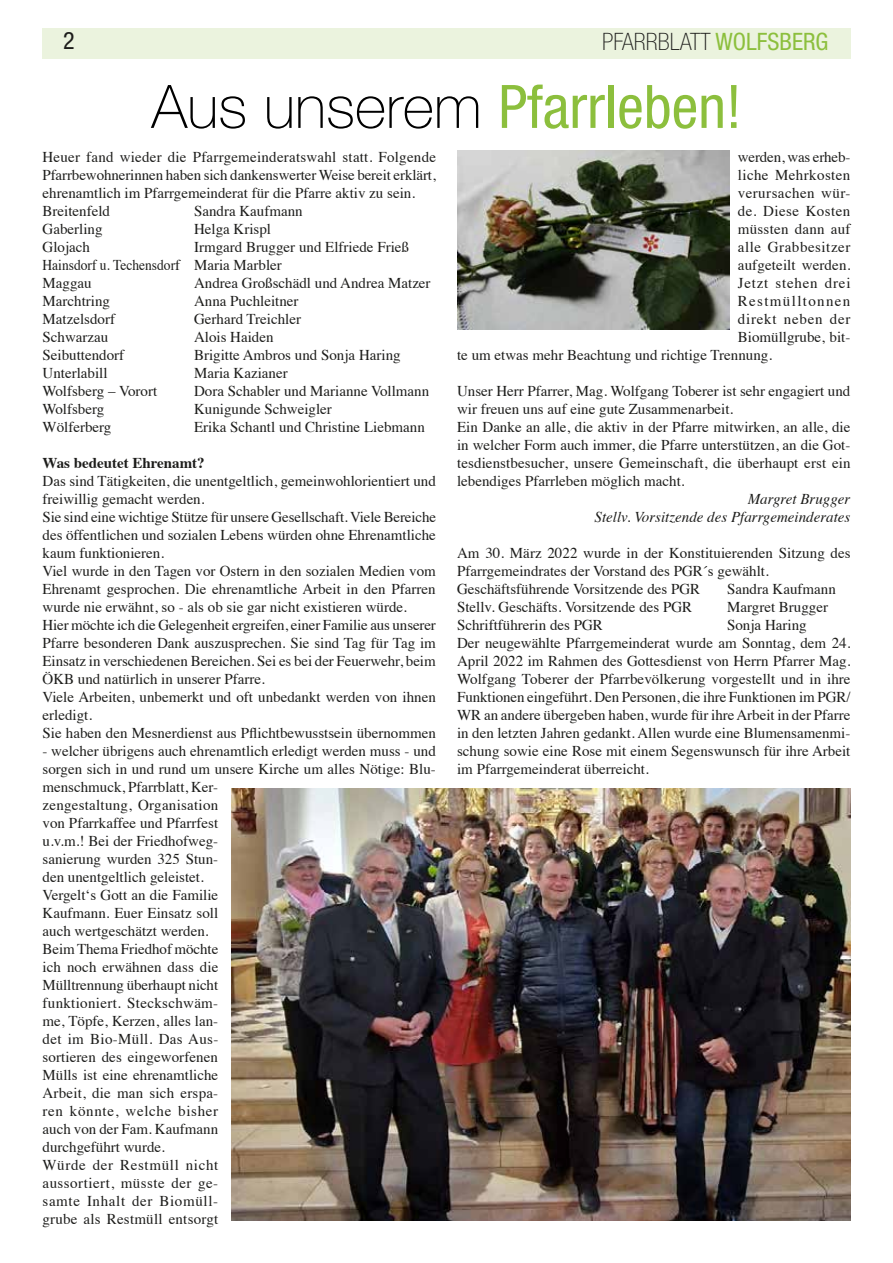
<style>
.page{position:relative;width:893px;height:1263px;background:#fff}
.page>*{position:absolute;margin:0;border:0;box-sizing:border-box;transform-origin:0 0}
.t1{font:condensed 60px "Helvetica Neue LT Std";color:#8cbf3d}
.t2{font:100 condensed 24px "Helvetica Neue LT Std";color:#1d1d1b}
.t3{font:condensed 24px "Helvetica Neue LT Std";color:#1d1d1b}
.t4{font:15px/18px "Times";color:#1d1d1b}
.t5{font:italic 15px/18px "Times";color:#1d1d1b;text-align:right}
.t6{font:15px "Times";letter-spacing:.03em;color:#1d1d1b}
.t7{font:15px "Times";letter-spacing:.05em;color:#1d1d1b}
.t8{font:700 15px "Times";color:#1d1d1b}
.t9{font:15px "Times";letter-spacing:.035em;color:#1d1d1b}
.t10{font:15px "Times";letter-spacing:.025em;color:#1d1d1b}
.t11{font:15px "Times";letter-spacing:.09em;color:#1d1d1b}
.s1{font-weight:400;color:#8cbf3d}
.s2{font-weight:100;font-stretch:normal;color:#000}
</style>
<div class="page">
<div style="left:43px;top:28px;width:808px;height:30px;background:#ebf3de"></div>
<img style="left:231px;top:788px;width:619px;height:432px">
<img style="left:457px;top:150px;width:272px;height:179px">
<h2 class="t3" style="left:63px;top:27px;width:13px">2</h2>
<h2 class="t2" style="left:602px;top:28px;width:228px">PFARRBLATT <span class="s1">WOLFSBERG</span></h2>
<h1 class="t1" style="left:152px;top:72px;width:591px"><span class="s2">Aus unserem</span> Pfarrleben!</h1>
<p class="t4" style="left:43px;top:146px;width:395px">Heuer fand wieder die Pfarrgemeinderatswahl statt. Folgende Pfarrbewohnerinnen haben sich dankenswerter Weise bereit erklärt, ehrenamtlich im Pfarrgemeinderat für die Pfarre aktiv zu sein.<br>Breitenfeld</p>
<p class="t4" style="left:738px;top:146px;width:114px">werden, was erheb-</p>
<p class="t10" style="left:738px;top:160px;width:114px">liche Mehrkosten</p>
<p class="t6" style="left:738px;top:178px;width:114px">verursachen wür-</p>
<p class="t6" style="left:738px;top:196px;width:114px">de. Diese Kosten</p>
<p class="t4" style="left:738px;top:218px;width:114px">müssten dann auf</p>
<p class="t9" style="left:738px;top:232px;width:114px">alle Grabbesitzer</p>
<p class="t4" style="left:738px;top:254px;width:114px">aufgeteilt werden.</p>
<p class="t7" style="left:738px;top:268px;width:114px">Jetzt stehen drei</p>
<p class="t11" style="left:738px;top:286px;width:114px">Restmülltonnen</p>
<p class="t7" style="left:738px;top:304px;width:114px">direkt neben der</p>
<p class="t4" style="left:738px;top:326px;width:114px">Biomüllgrube, bit-</p>
<p class="t4" style="left:457px;top:344px;width:316px">te um etwas mehr Beachtung und richtige Trennung.</p>
<p class="t4" style="left:457px;top:380px;width:395px">Unser Herr Pfarrer, Mag. Wolfgang Toberer ist sehr engagiert und wir freuen uns auf eine gute Zusammenarbeit.<br>Ein Danke an alle, die aktiv in der Pfarre mitwirken, an alle, die in welcher Form auch immer, die Pfarre unterstützen, an die Got&shy;tesdienstbesucher, unsere Gemeinschaft, die überhaupt erst ein lebendiges Pfarrleben möglich macht.</p>
<p class="t5" style="left:595px;top:489px;width:257px">Margret Brugger<br>Stellv. Vorsitzende des Pfarrgemeinderates</p>
<p class="t4" style="left:457px;top:542px;width:395px">Am 30. März 2022 wurde in der Konstituierenden Sitzung des<br>Pfarrgemeindrates der Vorstand des PGR´s gewählt.<br>Geschäftsführende Vorsitzende des PGR</p>
<p class="t4" style="left:194px;top:200px;width:110px">Sandra Kaufmann</p>
<p class="t4" style="left:43px;top:218px;width:61px">Gaberling</p>
<p class="t4" style="left:194px;top:218px;width:79px">Helga Krispl</p>
<p class="t4" style="left:43px;top:236px;width:49px">Glojach</p>
<p class="t4" style="left:43px;top:236px;width:368px;text-indent:152px">Irmgard Brugger und Elfriede Frieß<br>Hainsdorf u. Techensdorf Maria Marbler<br>Maggau</p>
<p class="t4" style="left:194px;top:272px;width:238px">Andrea Großschädl und Andrea Matzer</p>
<p class="t4" style="left:43px;top:290px;width:69px">Marchtring</p>
<p class="t4" style="left:194px;top:290px;width:106px">Anna Puchleitner</p>
<p class="t4" style="left:43px;top:308px;width:74px">Matzelsdorf</p>
<p class="t4" style="left:194px;top:308px;width:109px">Gerhard Treichler</p>
<p class="t4" style="left:43px;top:326px;width:67px">Schwarzau</p>
<p class="t4" style="left:194px;top:326px;width:81px">Alois Haiden</p>
<p class="t4" style="left:43px;top:344px;width:83px">Seibuttendorf</p>
<p class="t4" style="left:194px;top:344px;width:208px">Brigitte Ambros und Sonja Haring</p>
<p class="t4" style="left:43px;top:362px;width:66px">Unterlabill</p>
<p class="t4" style="left:194px;top:362px;width:95px">Maria Kazianer</p>
<p class="t4" style="left:43px;top:380px;width:116px">Wolfsberg – Vorort</p>
<p class="t4" style="left:194px;top:380px;width:237px">Dora Schabler und Marianne Vollmann</p>
<p class="t4" style="left:43px;top:398px;width:63px">Wolfsberg</p>
<p class="t4" style="left:194px;top:398px;width:139px">Kunigunde Schweigler</p>
<p class="t4" style="left:43px;top:416px;width:70px">Wölferberg</p>
<p class="t4" style="left:194px;top:416px;width:232px">Erika Schantl und Christine Liebmann</p>
<p class="t8" style="left:43px;top:448px;width:164px">Was bedeutet Ehrenamt?</p>
<p class="t4" style="left:43px;top:470px;width:395px">Das sind Tätigkeiten, die unentgeltlich, gemeinwohlorientiert und freiwillig gemacht werden.<br>Sie sind eine wichtige Stütze für unsere Gesellschaft. Viele Bereiche des öffentlichen und sozialen Lebens würden ohne Ehrenamtliche kaum funktionieren.<br>Viel wurde in den Tagen vor Ostern in den sozialen Medien vom Ehrenamt gesprochen. Die ehrenamtliche Arbeit in den Pfarren wurde nie erwähnt, so - als ob sie gar nicht existieren würde.<br>Hier möchte ich die Gelegenheit ergreifen, einer Familie aus unserer Pfarre besonderen Dank auszusprechen. Sie sind Tag für Tag im Einsatz in verschiedenen Bereichen. Sei es bei der Feuerwehr, beim ÖKB und natürlich in unserer Pfarre.<br>Viele Arbeiten, unbemerkt und oft unbedankt werden von ihnen erledigt.<br>Sie haben den Mesnerdienst aus Pflichtbewusstsein übernommen</p>
<p class="t4" style="left:43px;top:740px;width:395px">- welcher übrigens auch ehrenamtlich erledigt werden muss - und sorgen sich in und rund um unsere Kirche um alles Nötige: Blu&shy;menschmuck, Pfarrblatt, Ker-<br>zengestaltung, Organisation<br>von Pfarrkaffee und Pfarrfest<br>u.v.m.! Bei der Friedhofweg-<br>sanierung wurden 325 Stun-<br>den unentgeltlich geleistet.<br>Vergelt‘s Gott an die Familie<br>Kaufmann. Euer Einsatz soll<br>auch wertgeschätzt werden.<br>Beim Thema Friedhof möchte<br>ich noch erwähnen dass die<br>Mülltrennung überhaupt nicht<br>funktioniert. Steckschwäm-<br>me, Töpfe, Kerzen, alles lan-<br>det im Bio-Müll. Das Aus-<br>sortieren des eingeworfenen<br>Mülls ist eine ehrenamtliche<br>Arbeit, die man sich erspa-<br>ren könnte, welche bisher<br>auch von der Fam. Kaufmann<br>durchgeführt wurde.<br>Würde der Restmüll nicht<br>aussortiert, müsste der ge-<br>samte Inhalt der Biomüll-<br>grube als Restmüll entsorgt</p>
<p class="t4" style="left:727px;top:578px;width:110px">Sandra Kaufmann</p>
<p class="t4" style="left:457px;top:596px;width:237px">Stellv. Geschäfts. Vorsitzende des PGR</p>
<p class="t4" style="left:727px;top:596px;width:102px">Margret Brugger</p>
<p class="t4" style="left:457px;top:614px;width:147px">Schriftführerin des PGR</p>
<p class="t4" style="left:457px;top:614px;width:395px;text-indent:270px">Sonja Haring<br>Der neugewählte Pfarrgemeinderat wurde am Sonntag, dem 24.<br>April 2022 im Rahmen des Gottesdienst von Herrn Pfarrer Mag.<br>Wolfgang Toberer der Pfarrbevölkerung vorgestellt und in ihre Funktionen eingeführt. Den Personen, die ihre Funktionen im PGR/ WR an andere übergeben haben, wurde für ihre Arbeit in der Pfarre in den letzten Jahren gedankt. Allen wurde eine Blumensamenmi&shy;schung sowie eine Rose mit einem Segenswunsch für ihre Arbeit im Pfarrgemeinderat überreicht.</p>
</div>
